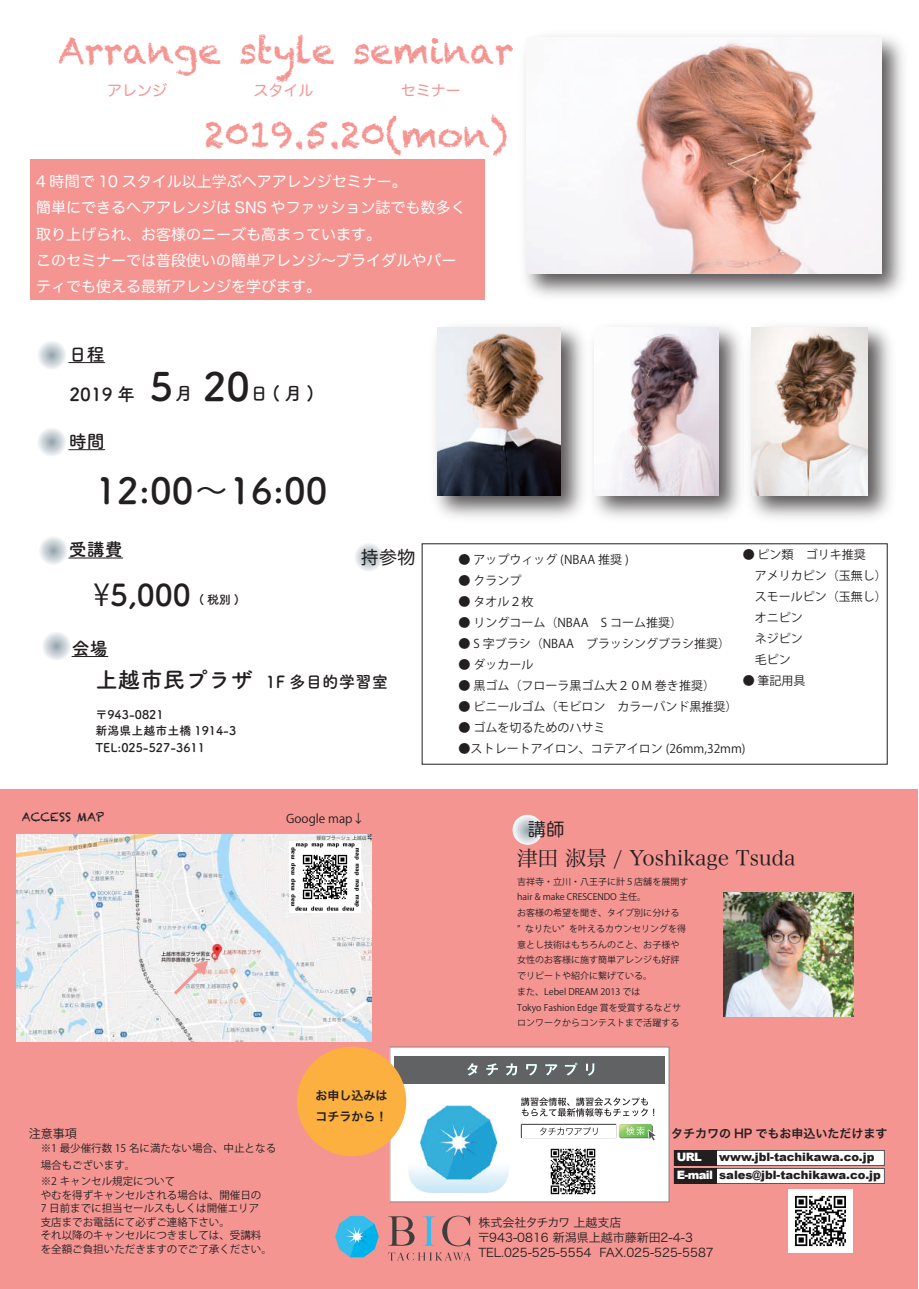
<style>
.page{position:relative;width:919px;height:1289px;background:#fff}
.page>*{position:absolute;margin:0;border:0;box-sizing:border-box;transform-origin:0 0}
.t1{font:700 39px "Tsuku A Rd Gothic";color:#231f20}
.t2{font:36px "Chalkduster";color:#f59592}
.t3{font:700 36px "Tsuku A Rd Gothic";color:#231f20}
.t4{font:700 30px "Tsuku A Rd Gothic";color:#231f20}
.t5{font:21px "Hira Min Pro W3";color:#231f20}
.t6{font:700 18px "Tsuku A Rd Gothic";color:#231f20}
.t7{font:18px "Hira Maru Pro W4";color:#231f20}
.t8{font:700 16.5px "Tsuku A Rd Gothic";color:#231f20}
.t9{font:15px/26.2px "Hira Maru Pro W4";color:#fff}
.t10{font:15px "Hira Maru Pro N W4";color:#f59592}
.t11{font:12px/21px "Koz Go Pr 6 N";color:#231f20}
.t12{font:12px/15px "Hira Kaku Pro N W3";color:#231f20}
.t13{font:700 12px/16.5px "Tsuku A Rd Gothic";color:#231f20}
.t14{font:12px/21px "Hira Kaku Pro N W6";color:#231f20}
.t15{font:12px "Chalkduster";color:#231f20}
.t16{font:900 11.55px/18px "Arial";color:#231f20}
.t17{font:900 11.55px "Arial";color:#fff}
.t18{font:10.5px/13.5px "Koz Go Pr 6 N";color:#231f20}
.t19{font:9px/15.8px "Koz Go Pr 6 N";color:#231f20}
.s1{font-family:"Koz Go Pr 6 N";font-weight:400}
.s2{font-size:22.5px}
.s3{color:#fff}
</style>
<div class="page">
<div style="left:0;top:789px;width:917px;height:499px;background:#f59592"></div>
<img style="left:525px;top:36px;width:378px;height:260px">
<img style="left:526px;top:37px;width:355px;height:237px">
<img style="left:599px;top:326px;width:140px;height:192px">
<img style="left:599px;top:327px;width:119px;height:168px">
<img style="left:421px;top:326px;width:178px;height:236px">
<img style="left:437px;top:327px;width:124px;height:168px">
<img style="left:739px;top:326px;width:151px;height:192px">
<img style="left:751px;top:327px;width:116px;height:168px">
<svg style="left:353px;top:541px;width:30px;height:30px"></svg>
<svg style="left:512px;top:814px;width:30px;height:30px"></svg>
<img style="left:723px;top:892px;width:130px;height:124px">
<div style="left:673px;top:1150px;width:211px;height:15px;background:#fff;border:1px solid #57585a"></div>
<div style="left:674px;top:1150px;width:42px;height:15px;background:#231f20"></div>
<div style="left:673px;top:1168px;width:211px;height:15px;background:#fff;border:1px solid #57585a"></div>
<div style="left:674px;top:1168px;width:42px;height:15px;background:#231f20"></div>
<svg style="left:389px;top:1046px;width:280px;height:156px;background:#cdcecd"></svg>
<div style="left:297px;top:1046px;width:109px;height:110px;background:#fbb03f;border-radius:50%"></div>
<img style="left:788px;top:1189px;width:64px;height:63px">
<svg style="left:36px;top:426px;width:30px;height:30px"></svg>
<svg style="left:36px;top:340px;width:30px;height:30px"></svg>
<svg style="left:38px;top:535px;width:30px;height:30px"></svg>
<svg style="left:41px;top:630px;width:30px;height:30px"></svg>
<hr style="left:69px;top:362px;width:36px;height:1px;background:#231f20">
<hr style="left:69px;top:449px;width:36px;height:1px;background:#231f20">
<hr style="left:69px;top:557px;width:54px;height:1px;background:#231f20">
<hr style="left:72px;top:656px;width:36px;height:1px;background:#231f20">
<img style="left:546px;top:1144px;width:53px;height:54px">
<div style="left:30px;top:159px;width:454px;height:140px;background:#f59592"></div>
<svg style="left:388px;top:1252px;width:82px;height:8px"></svg>
<svg style="left:388px;top:1216px;width:26px;height:29px"></svg>
<svg style="left:422px;top:1216px;width:13px;height:29px"></svg>
<svg style="left:442px;top:1215px;width:28px;height:31px"></svg>
<svg style="left:335px;top:1215px;width:43px;height:42px"></svg>
<img style="left:17px;top:834px;width:354px;height:207px">
<svg style="left:171px;top:960px;width:37px;height:37px"></svg>
<img style="left:290px;top:841px;width:71px;height:71px">
<img style="left:408px;top:1092px;width:101px;height:100px">
<h2 class="t2" style="left:58px;top:29px;width:457px">Arrange style seminar</h2>
<h2 class="t2" style="left:204px;top:113px;width:305px">2019.5.20(mon)</h2>
<p class="t10" style="left:107px;top:77px;width:61px">アレンジ</p>
<p class="t10" style="left:253px;top:77px;width:61px">スタイル</p>
<p class="t10" style="left:401px;top:77px;width:61px">セミナー</p>
<p class="t9" style="left:36px;top:167px;width:431px">4 時間で 10 スタイル以上学ぶヘアアレンジセミナー。<br>簡単にできるヘアアレンジは SNS やファッション誌でも数多く取り上げられ、お客様のニーズも高まっています。<br>このセミナーでは普段使いの簡単アレンジ～ブライダルやパーティでも使える最新アレンジを学びます。</p>
<h3 class="t6" style="left:69px;top:340px;width:38px">日程</h3>
<h3 class="t6" style="left:69px;top:380px;width:67px">2019 年</h3>
<h3 class="t6" style="left:69px;top:427px;width:37px">時間</h3>
<h1 class="t1" style="left:150px;top:356px;width:101px">5 20</h1>
<h3 class="t6" style="left:175px;top:379px;width:19px">月</h3>
<h3 class="t6" style="left:250px;top:379px;width:66px">日(月)</h3>
<h2 class="t3" style="left:95px;top:462px;width:233px">12:00～16:00</h2>
<h3 class="t6" style="left:69px;top:535px;width:55px">受講費</h3>
<h3 class="t4" style="left:94px;top:571px;width:99px"><span class="s1">¥</span>5,000</h3>
<p class="t13" style="left:199px;top:590px;width:41px">(税別)</p>
<h3 class="t7" style="left:361px;top:541px;width:56px">持参物</h3>
<h3 class="t6" style="left:72px;top:634px;width:37px">会場</h3>
<h3 class="t8" style="left:95px;top:668px;width:294px"><span class="s2">上越市民プラザ</span> 1F 多目的学習室</h3>
<p class="t13" style="left:95px;top:705px;width:142px">〒943-0821<br>新潟県上越市土橋 1914-3<br>TEL:025-527-3611</p>
<p class="t15" style="left:22px;top:809px;width:84px">ACCESS MAP</p>
<p class="t11" style="left:286px;top:808px;width:80px">Google map↓</p>
<p class="t11" style="left:29px;top:1123px;width:49px">注意事項</p>
<p class="t18" style="left:41px;top:1140px;width:237px;line-height:16.5px">※1 最少催行数 15 名に満たない場合、中止となる場合もございます。<br>※2 キャンセル規定について</p>
<p class="t18" style="left:41px;top:1188px;width:233px">やむを得ずキャンセルされる場合は、開催日の<br>7 日前までに担当セールスもしくは開催エリア支店までお電話にて必ずご連絡下さい。<br>それ以降のキャンセルにつきましては、受講料を全額ご負担いただきますのでご了承ください。</p>
<p class="t14" style="left:315px;top:1084px;width:73px">お申し込みはコチラから！</p>
<p class="t11" style="left:742px;top:544px;width:146px">● ピン類　ゴリキ推奨<br>　アメリカピン（玉無し）　スモールピン（玉無し）　オニピン<br>　ネジピン<br>　毛ピン</p>
<p class="t11" style="left:742px;top:670px;width:64px">● 筆記用具</p>
<p class="t11" style="left:458px;top:549px;width:172px">● アップウィッグ (NBAA 推奨 )</p>
<p class="t11" style="left:458px;top:570px;width:64px">● クランプ</p>
<p class="t11" style="left:458px;top:591px;width:76px">● タオル２枚</p>
<p class="t11" style="left:458px;top:612px;width:225px">● リングコーム（NBAA　S コーム推奨）</p>
<p class="t11" style="left:458px;top:633px;width:273px">● S 字ブラシ（NBAA　ブラッシングブラシ推奨）</p>
<p class="t11" style="left:458px;top:654px;width:76px">● ダッカール</p>
<p class="t11" style="left:458px;top:675px;width:258px">● 黒ゴム（フローラ黒ゴム大２０M 巻き推奨）</p>
<p class="t11" style="left:458px;top:696px;width:280px">● ビニールゴム（モビロン　カラーバンド黒推奨）</p>
<p class="t11" style="left:458px;top:717px;width:148px">● ゴムを切るためのハサミ</p>
<p class="t11" style="left:458px;top:738px;width:288px">●ストレートアイロン、コテアイロン (26mm,32mm)</p>
<h3 class="t7" style="left:528px;top:813px;width:38px">講師</h3>
<p class="t19" style="left:517px;top:873px;width:172px">吉祥寺・立川・八王子に計５店舗を展開すhair &amp; make CRESCENDO 主任。<br>お客様の希望を聞き、タイプ別に分ける<br>” なりたい” を叶えるカウンセリングを得意とし技術はもちろんのこと、お子様や女性のお客様に施す簡単アレンジも好評でリピートや紹介に繋げている。<br>また、Lebel DREAM 2013 では<br>Tokyo Fashion Edge 賞を受賞するなどサロンワークからコンテストまで活躍する</p>
<h3 class="t5" style="left:517px;top:840px;width:280px">津田 淑景 / Yoshikage Tsuda</h3>
<p class="t14" style="left:671px;top:1122px;width:218px">タチカワの HP でもお申込いただけます</p>
<p class="t16" style="left:676px;top:1147px;width:205px;text-indent:42px">www.jbl-tachikawa.co.jp<br><span class="s3">E-mail</span> sales@jbl-tachikawa.co.jp</p>
<p class="t17" style="left:676px;top:1148px;width:27px">URL</p>
<p class="t12" style="left:478px;top:1214px;width:237px">株式会社タチカワ 上越支店<br>〒943-0816 新潟県上越市藤新田2-4-3<br>TEL.025-525-5554 FAX.025-525-5587</p>
</div>
